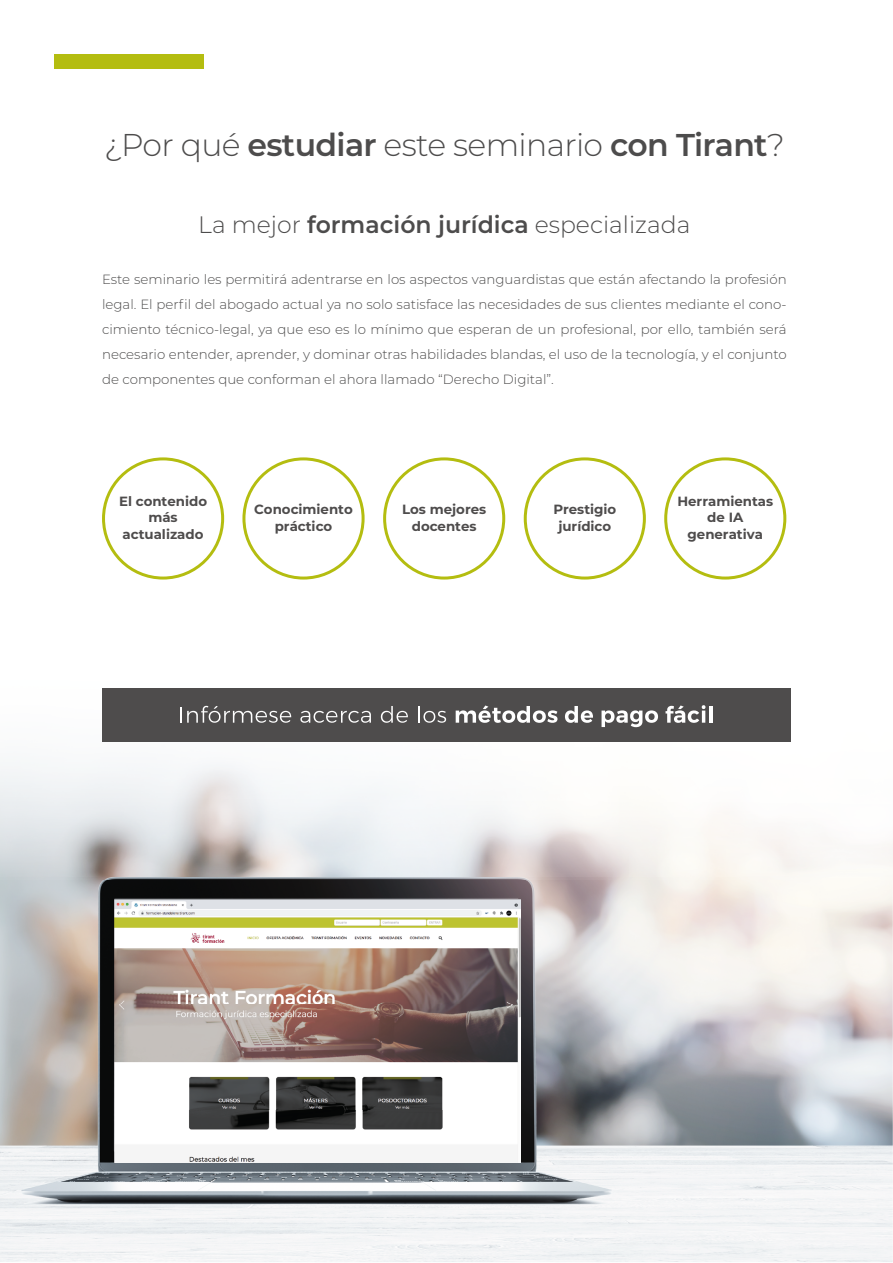
<style>
.page{position:relative;width:893px;height:1263px;background:#fff}
.page>*{position:absolute;margin:0;border:0;box-sizing:border-box;transform-origin:0 0}
.t1{font:300 31.5px "Montserrat";letter-spacing:-.02em;color:#4d4c4c}
.t2{font:300 23.85px "Montserrat";color:#4d4c4c}
.t3{font:300 13.35px/25px "Montserrat";color:#4d4c4c;text-align:justify}
.t4{font:700 13.35px/16.5px "Montserrat";color:#4e4c4c;text-align:center}
.s1{font-weight:600}
</style>
<div class="page">
<div style="left:54px;top:54px;width:149px;height:14px;background:#b4bd10"></div>
<img style="left:0;top:741px;width:893px;height:521px">
<img style="left:115px;top:899px;width:405px;height:264px">
<div style="left:102px;top:688px;width:689px;height:53px;background:#4e4c4c"></div>
<svg style="left:180px;top:706px;width:111px;height:17px"></svg>
<svg style="left:300px;top:711px;width:71px;height:12px"></svg>
<svg style="left:381px;top:706px;width:27px;height:17px"></svg>
<svg style="left:418px;top:706px;width:28px;height:17px"></svg>
<svg style="left:456px;top:705px;width:101px;height:18px"></svg>
<svg style="left:565px;top:706px;width:28px;height:17px"></svg>
<svg style="left:601px;top:710px;width:57px;height:17px"></svg>
<svg style="left:665px;top:705px;width:40px;height:18px"></svg>
<hr style="left:709px;top:706px;width:4px;height:17px;background:#fff">
<svg style="left:102px;top:457px;width:122px;height:122px"></svg>
<svg style="left:242px;top:457px;width:123px;height:122px"></svg>
<svg style="left:383px;top:457px;width:122px;height:122px"></svg>
<svg style="left:524px;top:457px;width:122px;height:122px"></svg>
<svg style="left:664px;top:457px;width:122px;height:122px"></svg>
<h1 class="t1" style="left:104px;top:123px;width:682px">¿Por qué <span class="s1">estudiar</span> este seminario <span class="s1">con Tirant</span>?</h1>
<h2 class="t2" style="left:198px;top:209px;width:494px">La mejor <span class="s1">formación jurídica</span> especializada</h2>
<p class="t3" style="left:102px;top:266px;width:686px">Este seminario les permitirá adentrarse en los aspectos vanguardistas que están afectando la profesión legal. El perfil del abogado actual ya no solo satisface las necesidades de sus clientes mediante el cono&shy;cimiento técnico-legal, ya que eso es lo mínimo que esperan de un profesional, por ello, también será necesario entender, aprender, y dominar otras habilidades blandas, el uso de la tecnología, y el conjunto de componentes que conforman el ahora llamado “Derecho Digital”.</p>
<p class="t4" style="left:119px;top:492px;width:90px">El contenido más actualizado</p>
<p class="t4" style="left:254px;top:500px;width:100px">Conocimiento práctico</p>
<p class="t4" style="left:402px;top:500px;width:86px">Los mejores docentes</p>
<p class="t4" style="left:553px;top:500px;width:64px">Prestigio jurídico</p>
<p class="t4" style="left:677px;top:492px;width:97px">Herramientas de IA generativa</p>
</div>
